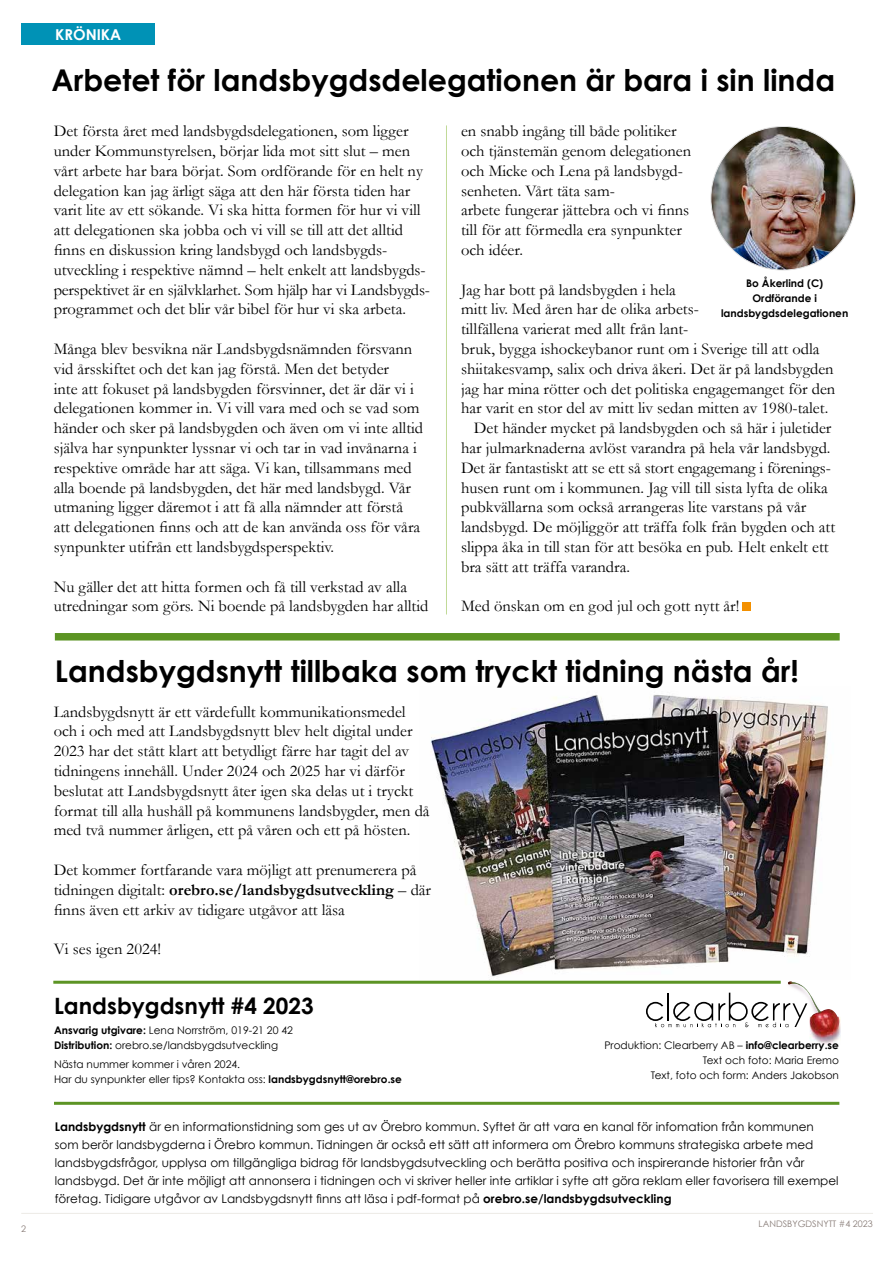
<style>
.page{position:relative;width:893px;height:1263px;background:#fff}
.page>*{position:absolute;margin:0;border:0;box-sizing:border-box;transform-origin:0 0}
.t1{font:700 30px "Century Gothic";color:#000}
.t2{font:700 22.5px "Century Gothic";color:#000}
.t3{font:16.5px/19.8px "Garamond";color:#000}
.t4{font:700 15px "Century Gothic";color:#fff}
.t5{font:12px/18px "Century Gothic";color:#000}
.t6{font:10.5px/15px "Century Gothic";color:#000;text-align:right}
.t7{font:700 10.5px/15px "Century Gothic";color:#000;text-align:center}
.t8{font:9px "Century Gothic";color:#887c77}
.s1{font-weight:700}
</style>
<div class="page">
<hr style="left:54px;top:1102px;width:785px;height:3px;background:#5c9424">
<hr style="left:53px;top:981px;width:728px;height:3px;background:#5c9424">
<div style="left:55px;top:633px;width:785px;height:7px;background:#5c9424"></div>
<hr style="left:21px;top:1213px;width:852px;height:1px;background:#eceae6">
<hr style="left:446px;top:125px;width:1px;height:489px;background:#c1da98">
<div style="left:742px;top:602px;width:9px;height:9px;background:#f39000"></div>
<img style="left:431px;top:695px;width:397px;height:282px">
<div style="left:21px;top:23px;width:134px;height:22px;background:#0092b6"></div>
<img style="left:810px;top:1009px;width:31px;height:35px">
<svg style="left:646px;top:981px;width:175px;height:55px"></svg>
<img style="left:711px;top:126px;width:144px;height:144px;border-radius:72px">
<p class="t8" style="left:21px;top:1223px;width:6px">2</p>
<p class="t4" style="left:55px;top:25px;width:68px">KRÖNIKA</p>
<h2 class="t1" style="left:52px;top:62px;width:785px">Arbetet för landsbygdsdelegationen är bara i sin linda</h2>
<p class="t3" style="left:54px;top:121px;width:371px">Det första året med landsbygdsdelegationen, som ligger under Kommunstyrelsen, börjar lida mot sitt slut – men vårt arbete har bara börjat. Som ordförande för en helt ny delegation kan jag ärligt säga att den här första tiden har varit lite av ett sökande. Vi ska hitta formen för hur vi vill att delegationen ska jobba och vi vill se till att det alltid</p>
<p class="t3" style="left:54px;top:240px;width:378px">finns en diskussion kring landsbygd och landsbygds&shy;utveckling i respektive nämnd – helt enkelt att landsbygds&shy;perspektivet är en självklarhet. Som hjälp har vi Landsbygds-</p>
<p class="t3" style="left:54px;top:299px;width:354px">programmet och det blir vår bibel för hur vi ska arbeta.</p>
<p class="t3" style="left:54px;top:339px;width:371px">Många blev besvikna när Landsbygdsnämnden försvann vid årsskiftet och det kan jag förstå. Men det betyder<br>inte att fokuset på landsbygden försvinner, det är där vi i delegationen kommer in. Vi vill vara med och se vad som händer och sker på landsbygden och även om vi inte alltid själva har synpunkter lyssnar vi och tar in vad invånarna i respektive område har att säga. Vi kan, tillsammans med alla boende på landsbygden, det här med landsbygd. Vår utmaning ligger däremot i att få alla nämnder att förstå</p>
<p class="t3" style="left:54px;top:517px;width:368px">att delegationen finns och att de kan använda oss för våra</p>
<p class="t3" style="left:54px;top:537px;width:282px">synpunkter utifrån ett landsbygdsperspektiv.</p>
<p class="t3" style="left:54px;top:576px;width:376px">Nu gäller det att hitta formen och få till verkstad av alla utredningar som görs. Ni boende på landsbygden har alltid</p>
<p class="t3" style="left:461px;top:121px;width:232px">en snabb ingång till både politiker och tjänstemän genom delegationen och Micke och Lena på landsbygd&shy;senheten. Vårt täta sam-<br>arbete fungerar jättebra och vi finns</p>
<p class="t3" style="left:461px;top:220px;width:222px">till för att förmedla era synpunkter och idéer.</p>
<p class="t3" style="left:461px;top:279px;width:376px">Jag har bott på landsbygden i hela<br>mitt liv. Med åren har de olika arbets-<br>tillfällena varierat med allt från lant-<br>bruk, bygga ishockeybanor runt om i Sverige till att odla shiitakesvamp, salix och driva åkeri. Det är på landsbygden jag har mina rötter och det politiska engagemanget för den</p>
<p class="t3" style="left:461px;top:398px;width:369px">har varit en stor del av mitt liv sedan mitten av 1980-talet.</p>
<p class="t3" style="left:461px;top:418px;width:372px;text-align:right">Det händer mycket på landsbygden och så här i juletider har julmarknaderna avlöst varandra på hela vår landsbygd.</p>
<p class="t3" style="left:461px;top:458px;width:371px">Det är fantastiskt att se ett så stort engagemang i förenings-</p>
<p class="t3" style="left:461px;top:477px;width:376px">husen runt om i kommunen. Jag vill till sista lyfta de olika pubkvällarna som också arrangeras lite varstans på vår landsbygd. De möjliggör att träffa folk från bygden och att slippa åka in till stan för att besöka en pub. Helt enkelt ett bra sätt att träffa varandra.</p>
<p class="t3" style="left:461px;top:596px;width:280px">Med önskan om en god jul och gott nytt år!</p>
<p class="t7" style="left:721px;top:275px;width:129px">Bo Åkerlind (C)<br>Ordförande i landsbygdsdelegationen</p>
<p class="t1" style="left:55px;top:652px;width:745px">Landsbygdsnytt tillbaka som tryckt tidning nästa år!</p>
<p class="t3" style="left:54px;top:701px;width:377px">Landsbygdsnytt är ett värdefullt kommunikationsmedel och i och med att Landsbygdsnytt blev helt digital under 2023 har det stått klart att betydligt färre har tagit del av tidningens innehåll. Under 2024 och 2025 har vi därför beslutat att Landsbygdsnytt åter igen ska delas ut i tryckt format till alla hushåll på kommunens landsbygder, men då med två nummer årligen, ett på våren och ett på hösten.</p>
<p class="t3" style="left:54px;top:860px;width:379px">Det kommer fortfarande vara möjligt att prenumerera på tidningen digitalt: <span class="s1">orebro.se/landsbygdsutveckling</span> – där</p>
<p class="t3" style="left:54px;top:899px;width:293px">finns även ett arkiv av tidigare utgåvor att läsa</p>
<p class="t3" style="left:54px;top:939px;width:109px">Vi ses igen 2024!</p>
<h3 class="t2" style="left:54px;top:992px;width:261px">Landsbygdsnytt #4 2023</h3>
<p class="t6" style="left:54px;top:1022px;width:241px"><span class="s1">Ansvarig utgivare:</span> Lena Norrström, 019-21 20 42</p>
<p class="t6" style="left:54px;top:1037px;width:226px"><span class="s1">Distribution:</span> orebro.se/landsbygdsutveckling</p>
<p class="t6" style="left:604px;top:1037px;width:236px">Produktion: Clearberry AB – <span class="s1">info@clearberry.se<br></span>Text och foto: Maria Eremo</p>
<p class="t6" style="left:54px;top:1057px;width:188px">Nästa nummer kommer i våren 2024.</p>
<p class="t6" style="left:54px;top:1072px;width:349px">Har du synpunkter eller tips? Kontakta oss: <span class="s1">landsbygdsnytt@orebro.se</span></p>
<p class="t6" style="left:651px;top:1067px;width:190px">Text, foto och form: Anders Jakobson</p>
<p class="t5" style="left:55px;top:1117px;width:785px"><span class="s1">Landsbygdsnytt</span> är en informationstidning som ges ut av Örebro kommun. Syftet är att vara en kanal för infomation från kommunen som berör landsbygderna i Örebro kommun. Tidningen är också ett sätt att informera om Örebro kommuns strategiska arbete med landsbygdsfrågor, upplysa om tillgängliga bidrag för landsbygdsutveckling och berätta positiva och inspirerande historier från vår landsbygd. Det är inte möjligt att annonsera i tidningen och vi skriver heller inte artiklar i syfte att göra reklam eller favorisera till exempel</p>
<p class="t5" style="left:55px;top:1189px;width:618px">företag. Tidigare utgåvor av Landsbygdsnytt finns att läsa i pdf-format på <span class="s1">orebro.se/landsbygdsutveckling</span></p>
<p class="t8" style="left:759px;top:1218px;width:116px">LANDSBYGDSNYTT #4 2023</p>
</div>
